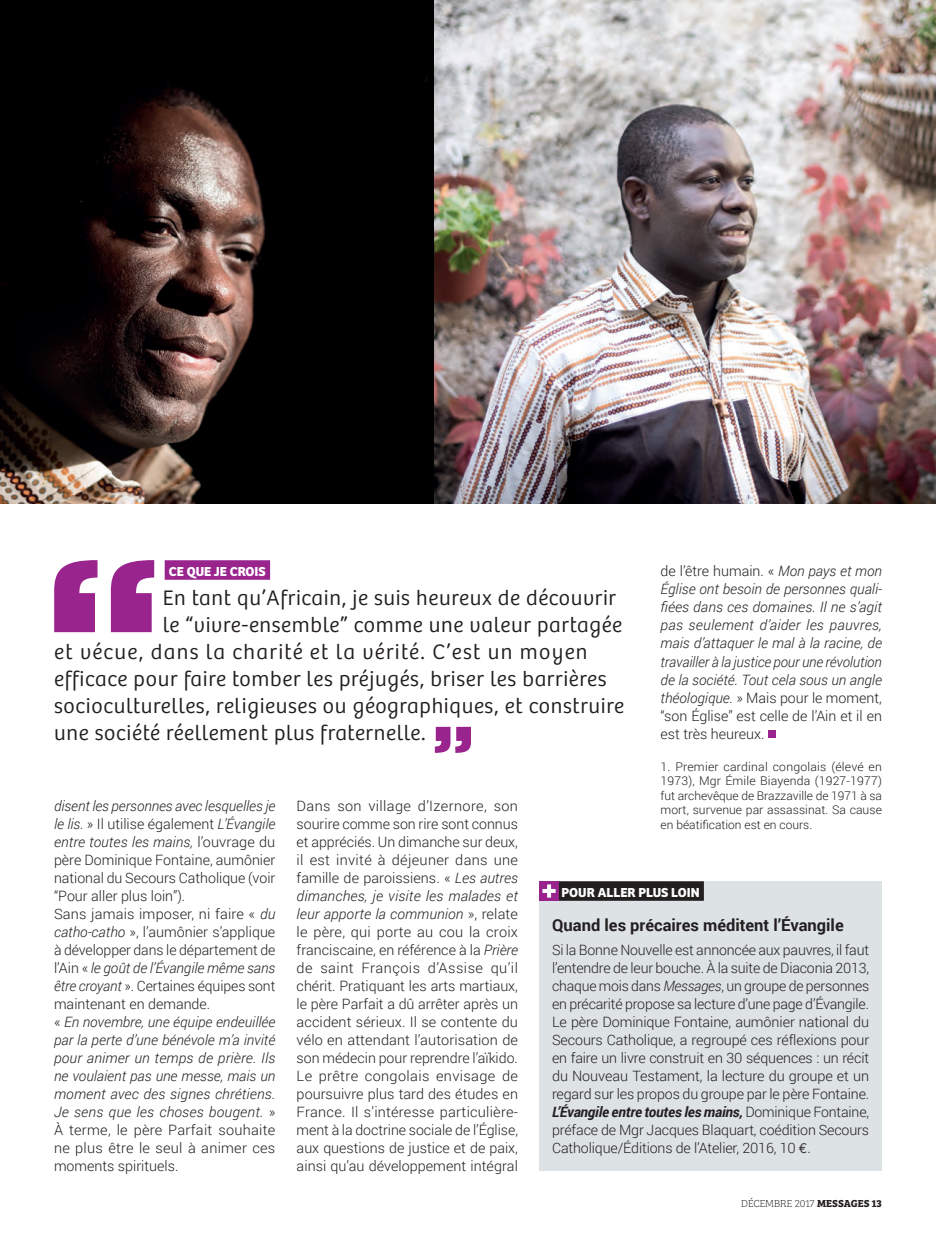
<style>
.page{position:relative;width:936px;height:1234px;background:#fff}
.page>*{position:absolute;margin:0;border:0;box-sizing:border-box;transform-origin:0 0}
.t1{font:300 21.75px "Bree";letter-spacing:.03em;color:#231f20}
.t2{font:300 21.75px "Bree";letter-spacing:.06em;color:#231f20}
.t3{font:700 16.5px "Roboto";color:#231f20}
.t4{font:300 14.25px/18px "Roboto";color:#231f20;text-align:justify}
.t5{font:italic 300 14.25px/18px "Roboto";color:#231f20;text-align:justify}
.t6{font:700 13.5px "Bree";color:#fff}
.t7{font:300 12px/14.4px "Roboto";letter-spacing:.005em;color:#231f20;text-align:justify}
.t8{font:10.5px "Bree Serif Th";color:#231f20}
.s1{font-style:normal}
.s2{font-style:italic}
.s3{font-weight:700;font-style:italic}
.s4{font-family:"Euro Mono";font-weight:400}
.s5{font-family:"Bree Serif";font-weight:700}
</style>
<div class="page">
<img style="left:0;top:0;width:435px;height:503px">
<img style="left:435px;top:0;width:500px;height:503px">
<div style="left:539px;top:881px;width:342px;height:289px;background:#dde2e4"></div>
<div style="left:557px;top:881px;width:146px;height:19px;background:#231f20"></div>
<div style="left:539px;top:881px;width:19px;height:19px;background:#99248e"></div>
<svg style="left:542px;top:884px;width:13px;height:13px"></svg>
<div style="left:768px;top:730px;width:7px;height:8px;background:#99248e"></div>
<svg style="left:54px;top:560px;width:100px;height:72px"></svg>
<svg style="left:435px;top:726px;width:36px;height:26px"></svg>
<div style="left:165px;top:560px;width:105px;height:19px;background:#99248e"></div>
<p class="t5" style="left:660px;top:561px;width:223px"><span class="s1">de l’être humain. «</span> Mon pays et mon Église ont besoin de personnes quali&shy;fiées dans ces domaines. Il ne s’agit pas seulement d’aider les pauvres, mais d’attaquer le mal à la racine, de travailler à la justice pour une révolution de la société. Tout cela sous un angle théologique. <span class="s1">» Mais pour le moment, “son Église” est celle de l’Ain et il en est très heureux.</span></p>
<p class="t7" style="left:660px;top:759px;width:223px">1. Premier cardinal congolais (élevé en 1973), Mgr Émile Biayenda (1927-1977) fut archevêque de Brazzaville de 1971 à sa mort, survenue par assassinat. Sa cause en béatification est en cours.</p>
<p class="t6" style="left:169px;top:562px;width:98px">CE QUE JE CROIS</p>
<h1 class="t1" style="left:163px;top:585px;width:455px">En tant qu’Africain, je suis heureux de découvrir</h1>
<h1 class="t1" style="left:163px;top:612px;width:461px">le “vivre-ensemble” comme une valeur partagée</h1>
<h1 class="t2" style="left:54px;top:639px;width:535px">et vécue, dans la charité et la vérité. C’est un moyen</h1>
<h1 class="t1" style="left:54px;top:666px;width:554px">efficace pour faire tomber les préjugés, briser les barrières</h1>
<h1 class="t1" style="left:54px;top:693px;width:571px">socioculturelles, religieuses ou géographiques, et construire</h1>
<h1 class="t1" style="left:54px;top:720px;width:373px">une société réellement plus fraternelle.</h1>
<p class="t4" style="left:54px;top:795px;width:223px;text-align:left"><span class="s2">disent les personnes avec lesquelles je le lis.</span> » Il utilise également <span class="s2">L’Évangile entre toutes les mains,</span> l’ouvrage du père Dominique Fontaine, aumônier national du Secours Catholique (voir “Pour aller plus loin”).<br>Sans jamais imposer, ni faire « <span class="s2">du catho-catho</span> », l’aumônier s’applique à développer dans le département de l’Ain « <span class="s2">le goût de l’Évangile même sans être croyant</span> ». Certaines équipes sont maintenant en demande.<br>« <span class="s2">En novembre, une équipe endeuillée par la perte d’une bénévole m’a invité pour animer un temps de prière. Ils ne voulaient pas une messe, mais un moment avec des signes chrétiens.<br>Je sens que les choses bougent.</span> » À terme, le père Parfait souhaite ne plus être le seul à animer ces moments spirituels.</p>
<p class="t4" style="left:296px;top:795px;width:223px">Dans son village d’Izernore, son sourire comme son rire sont connus et appréciés. Un dimanche sur deux, il est invité à déjeuner dans une famille de paroissiens. « <span class="s2">Les autres dimanches, je visite les malades et leur apporte la communion</span> », relate le père, qui porte au cou la croix franciscaine, en référence à la <span class="s2">Prière </span>de saint François d’Assise qu’il chérit. Pratiquant les arts martiaux, le père Parfait a dû arrêter après un accident sérieux. Il se contente du vélo en attendant l’autorisation de son médecin pour reprendre l’aïkido.<br>Le prêtre congolais envisage de poursuivre plus tard des études en France. Il s’intéresse particulière&shy;ment à la doctrine sociale de l’Église, aux questions de justice et de paix, ainsi qu’au développement intégral</p>
<p class="t6" style="left:561px;top:883px;width:139px">POUR ALLER PLUS LOIN</p>
<p class="t3" style="left:552px;top:912px;width:293px">Quand les précaires méditent l’Évangile</p>
<p class="t4" style="left:552px;top:939px;width:319px">Si la Bonne Nouvelle est annoncée aux pauvres, il faut l’entendre de leur bouche. À la suite de Diaconia 2013, chaque mois dans <span class="s2">Messages</span>, un groupe de personnes en précarité propose sa lecture d’une page d’Évangile.<br>Le père Dominique Fontaine, aumônier national du Secours Catholique, a regroupé ces réflexions pour en faire un livre construit en 30 séquences : un récit du Nouveau Testament, la lecture du groupe et un regard sur les propos du groupe par le père Fontaine.<br><span class="s3">L’Évangile entre toutes les mains,</span> Dominique Fontaine, préface de Mgr Jacques Blaquart, coédition Secours Catholique/Éditions de l’Atelier, 2016, 10 <span class="s4">€</span>.</p>
<p class="t8" style="left:741px;top:1195px;width:142px">DÉCEMBRE 2017 <span class="s5">MESSAGES 13</span></p>
</div>
